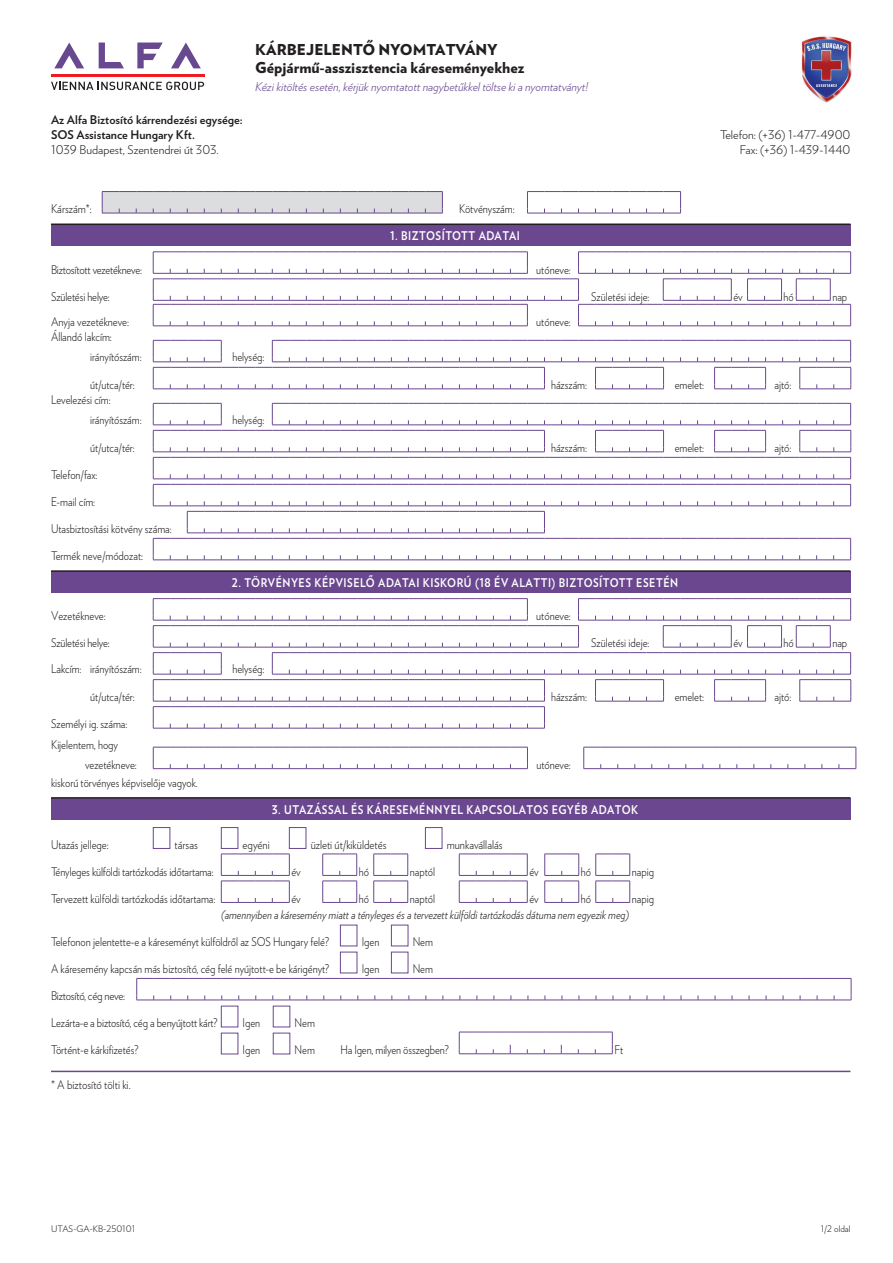
<style>
.page{position:relative;width:893px;height:1263px;background:#fff}
.page>*{position:absolute;margin:0;border:0;box-sizing:border-box;transform-origin:0 0}
.t1{font:900 15px/18px "Verlag";color:#231f20}
.t2{font:300 12px/19.5px "Verlag";color:#231f20;scale:.88 1}
.t3{font:700 12px "Verlag";letter-spacing:.05em;color:#fff;scale:.88 1}
.t4{font:300 12px "Verlag";color:#231f20;scale:.9 1}
.t5{font:italic 300 12px "Verlag";color:#231f20;scale:.88 1}
.t6{font:300 12px/15px "Verlag";color:#231f20;text-align:right}
.t7{font:italic 300 12px "Verlag";letter-spacing:-.005em;color:#6a478f}
.t8{font:700 12px/15px "Verlag";color:#231f20}
.t9{font:300 12px "Verlag";letter-spacing:-.02em;color:#231f20;scale:.9 1}
.t10{font:300 9px "Verlag";color:#231f20}
</style>
<div class="page">
<svg style="left:102px;top:191px;width:341px;height:23px;background:#d1ced7"></svg>
<svg style="left:527px;top:191px;width:154px;height:23px"></svg>
<div style="left:51px;top:224px;width:799px;height:21px;background:#6a478f"></div>
<hr style="left:51px;top:223px;width:799px;height:2px;background:#231f20">
<svg style="left:153px;top:252px;width:698px;height:75px"></svg>
<svg style="left:153px;top:340px;width:698px;height:50px"></svg>
<svg style="left:153px;top:403px;width:698px;height:158px"></svg>
<div style="left:51px;top:571px;width:799px;height:21px;background:#6a478f"></div>
<hr style="left:51px;top:570px;width:799px;height:2px;background:#231f20">
<svg style="left:153px;top:598px;width:698px;height:131px"></svg>
<svg style="left:153px;top:747px;width:375px;height:22px"></svg>
<svg style="left:583px;top:747px;width:274px;height:22px"></svg>
<div style="left:51px;top:798px;width:799px;height:21px;background:#6a478f"></div>
<hr style="left:51px;top:797px;width:799px;height:2px;background:#231f20">
<div style="left:153px;top:827px;width:17px;height:22px;background:#fff;border:1px solid #6a478f"></div>
<div style="left:221px;top:827px;width:17px;height:22px;background:#fff;border:1px solid #6a478f"></div>
<div style="left:289px;top:827px;width:17px;height:22px;background:#fff;border:1px solid #6a478f"></div>
<div style="left:425px;top:827px;width:17px;height:22px;background:#fff;border:1px solid #6a478f"></div>
<svg style="left:221px;top:854px;width:69px;height:49px"></svg>
<svg style="left:322px;top:854px;width:35px;height:49px"></svg>
<svg style="left:373px;top:854px;width:35px;height:49px"></svg>
<svg style="left:459px;top:854px;width:69px;height:49px"></svg>
<svg style="left:544px;top:854px;width:35px;height:49px"></svg>
<svg style="left:595px;top:854px;width:35px;height:49px"></svg>
<div style="left:340px;top:925px;width:17px;height:21px;background:#fff;border:1px solid #6a478f"></div>
<div style="left:391px;top:925px;width:17px;height:21px;background:#fff;border:1px solid #6a478f"></div>
<div style="left:340px;top:952px;width:17px;height:21px;background:#fff;border:1px solid #6a478f"></div>
<div style="left:391px;top:952px;width:17px;height:21px;background:#fff;border:1px solid #6a478f"></div>
<svg style="left:136px;top:978px;width:716px;height:23px"></svg>
<div style="left:221px;top:1006px;width:17px;height:21px;background:#fff;border:1px solid #6a478f"></div>
<div style="left:273px;top:1006px;width:17px;height:21px;background:#fff;border:1px solid #6a478f"></div>
<div style="left:221px;top:1033px;width:17px;height:21px;background:#fff;border:1px solid #6a478f"></div>
<div style="left:273px;top:1033px;width:17px;height:21px;background:#fff;border:1px solid #6a478f"></div>
<svg style="left:459px;top:1032px;width:154px;height:22px"></svg>
<hr style="left:51px;top:1071px;width:799px;height:1px;background:#6a478f">
<img style="left:801px;top:36px;width:51px;height:67px">
<svg style="left:171px;top:43px;width:30px;height:25px"></svg>
<svg style="left:137px;top:43px;width:26px;height:25px"></svg>
<svg style="left:99px;top:43px;width:25px;height:25px"></svg>
<svg style="left:54px;top:43px;width:30px;height:25px"></svg>
<hr style="left:51px;top:74px;width:153px;height:2px;background:#ee1d23">
<svg style="left:51px;top:82px;width:153px;height:8px"></svg>
<p class="t8" style="left:51px;top:112px;width:193px">Az Alfa Biztosító kárrendezési egysége:<br>SOS Assistance Hungary Kft.</p>
<p class="t6" style="left:51px;top:142px;width:169px">1039 Budapest, Szentendrei út 303.</p>
<p class="t1" style="left:255px;top:39px;width:271px">KÁRBEJELENTŐ NYOMTATVÁNY<br>Gépjármű-asszisztencia káreseményekhez</p>
<p class="t7" style="left:255px;top:77px;width:334px">Kézi kitöltés esetén, kérjük nyomtatott nagybetűkkel töltse ki a nyomtatványt!</p>
<p class="t6" style="left:720px;top:127px;width:132px">Telefon: (+36) 1-477-4900<br>Fax: (+36) 1-439-1440</p>
<p class="t4" style="left:51px;top:200px;width:47px">Kárszám*:</p>
<p class="t2" style="left:459px;top:199px;width:65px">Kötvényszám:</p>
<p class="t3" style="left:390px;top:226px;width:149px">1. BIZTOSÍTOTT ADATAI</p>
<p class="t9" style="left:51px;top:260px;width:103px">Biztosított vezetékneve:</p>
<p class="t2" style="left:536px;top:259px;width:41px">utóneve:</p>
<p class="t2" style="left:51px;top:286px;width:68px">Születési helye:</p>
<p class="t2" style="left:591px;top:286px;width:68px">Születési ideje:</p>
<p class="t2" style="left:733px;top:286px;width:12px">év</p>
<p class="t2" style="left:784px;top:286px;width:13px">hó</p>
<p class="t2" style="left:832px;top:286px;width:18px">nap</p>
<p class="t4" style="left:51px;top:313px;width:88px">Anyja vezetékneve:</p>
<p class="t2" style="left:536px;top:311px;width:41px">utóneve:</p>
<p class="t2" style="left:90px;top:326px;width:60px;text-indent:-39px">Állandó lakcím: irányítószám:</p>
<p class="t2" style="left:232px;top:346px;width:38px">helység:</p>
<p class="t2" style="left:90px;top:374px;width:52px">út/utca/tér:</p>
<p class="t2" style="left:551px;top:374px;width:42px">házszám:</p>
<p class="t2" style="left:675px;top:374px;width:35px">emelet:</p>
<p class="t2" style="left:774px;top:374px;width:21px">ajtó:</p>
<p class="t2" style="left:90px;top:389px;width:60px;text-indent:-39px">Levelezési cím: irányítószám:</p>
<p class="t2" style="left:232px;top:409px;width:38px">helység:</p>
<p class="t2" style="left:90px;top:437px;width:52px">út/utca/tér:</p>
<p class="t2" style="left:551px;top:437px;width:42px">házszám:</p>
<p class="t2" style="left:675px;top:437px;width:35px">emelet:</p>
<p class="t2" style="left:774px;top:437px;width:21px">ajtó:</p>
<p class="t2" style="left:51px;top:464px;width:54px">Telefon/fax:</p>
<p class="t2" style="left:51px;top:491px;width:52px">E-mail cím:</p>
<p class="t2" style="left:51px;top:518px;width:139px">Utasbiztosítási kötvény száma:</p>
<p class="t2" style="left:51px;top:545px;width:106px">Termék neve/módozat:</p>
<p class="t3" style="left:232px;top:573px;width:509px">2. TÖRVÉNYES KÉPVISELŐ ADATAI KISKORÚ (18 ÉV ALATTI) BIZTOSÍTOTT ESETÉN</p>
<p class="t4" style="left:51px;top:607px;width:62px">Vezetékneve:</p>
<p class="t2" style="left:536px;top:606px;width:41px">utóneve:</p>
<p class="t2" style="left:51px;top:633px;width:68px">Születési helye:</p>
<p class="t2" style="left:591px;top:633px;width:68px">Születési ideje:</p>
<p class="t2" style="left:733px;top:633px;width:12px">év</p>
<p class="t2" style="left:784px;top:633px;width:13px">hó</p>
<p class="t2" style="left:832px;top:633px;width:18px">nap</p>
<p class="t2" style="left:51px;top:658px;width:105px">Lakcím: irányítószám:</p>
<p class="t2" style="left:232px;top:658px;width:38px">helység:</p>
<p class="t2" style="left:90px;top:687px;width:52px">út/utca/tér:</p>
<p class="t2" style="left:551px;top:687px;width:42px">házszám:</p>
<p class="t2" style="left:675px;top:687px;width:35px">emelet:</p>
<p class="t2" style="left:774px;top:687px;width:21px">ajtó:</p>
<p class="t2" style="left:51px;top:713px;width:88px;line-height:21px">Személyi ig. száma:<br>Kijelentem, hogy</p>
<p class="t2" style="left:85px;top:754px;width:60px">vezetékneve:</p>
<p class="t2" style="left:536px;top:754px;width:41px">utóneve:</p>
<p class="t2" style="left:51px;top:772px;width:168px">kiskorú törvényes képviselője vagyok.</p>
<p class="t3" style="left:272px;top:800px;width:418px">3. UTAZÁSSAL ÉS KÁRESEMÉNNYEL KAPCSOLATOS EGYÉB ADATOK</p>
<p class="t2" style="left:51px;top:834px;width:67px">Utazás jellege:</p>
<p class="t4" style="left:175px;top:835px;width:27px">társas</p>
<p class="t4" style="left:243px;top:835px;width:32px">egyéni</p>
<p class="t4" style="left:311px;top:835px;width:86px">üzleti út/kiküldetés</p>
<p class="t4" style="left:447px;top:835px;width:63px">munkavállalás</p>
<p class="t2" style="left:51px;top:861px;width:186px">Tényleges külföldi tartózkodás időtartama:</p>
<p class="t2" style="left:291px;top:861px;width:12px">év</p>
<p class="t2" style="left:359px;top:861px;width:13px">hó</p>
<p class="t2" style="left:410px;top:861px;width:30px">naptól</p>
<p class="t2" style="left:529px;top:861px;width:12px">év</p>
<p class="t2" style="left:581px;top:861px;width:13px">hó</p>
<p class="t2" style="left:632px;top:861px;width:27px">napig</p>
<p class="t2" style="left:51px;top:888px;width:188px">Tervezett külföldi tartózkodás időtartama:</p>
<p class="t2" style="left:291px;top:888px;width:12px">év</p>
<p class="t2" style="left:359px;top:888px;width:13px">hó</p>
<p class="t2" style="left:410px;top:888px;width:30px">naptól</p>
<p class="t2" style="left:529px;top:888px;width:12px">év</p>
<p class="t2" style="left:581px;top:888px;width:13px">hó</p>
<p class="t2" style="left:632px;top:888px;width:27px">napig</p>
<p class="t5" style="left:221px;top:906px;width:465px">(amennyiben a káresemény miatt a tényleges és a tervezett külföldi tartózkodás dátuma nem egyezik meg)</p>
<p class="t2" style="left:51px;top:931px;width:318px">Telefonon jelentette-e a káreseményt külföldről az SOS Hungary felé?</p>
<p class="t2" style="left:362px;top:931px;width:22px">Igen</p>
<p class="t2" style="left:413px;top:931px;width:25px">Nem</p>
<p class="t2" style="left:51px;top:958px;width:318px">A káresemény kapcsán más biztosító, cég felé nyújtott-e be kárigényt?</p>
<p class="t2" style="left:362px;top:958px;width:22px">Igen</p>
<p class="t2" style="left:413px;top:958px;width:25px">Nem</p>
<p class="t9" style="left:51px;top:987px;width:84px">Biztosító, cég neve:</p>
<p class="t2" style="left:51px;top:1012px;width:191px">Lezárta-e a biztosító, cég a benyújtott kárt?</p>
<p class="t2" style="left:243px;top:1012px;width:22px">Igen</p>
<p class="t2" style="left:295px;top:1012px;width:25px">Nem</p>
<p class="t2" style="left:51px;top:1039px;width:101px">Történt-e kárkifizetés?</p>
<p class="t2" style="left:243px;top:1039px;width:22px">Igen</p>
<p class="t2" style="left:295px;top:1039px;width:25px">Nem</p>
<p class="t2" style="left:341px;top:1039px;width:124px">Ha Igen, milyen összegben?</p>
<p class="t2" style="left:614px;top:1039px;width:11px">Ft</p>
<p class="t4" style="left:51px;top:1075px;width:90px">* A biztosító tölti ki.</p>
<p class="t10" style="left:51px;top:1222px;width:86px">UTAS-GA-KB-250101</p>
<p class="t10" style="left:821px;top:1222px;width:31px">1/2 oldal</p>
</div>
